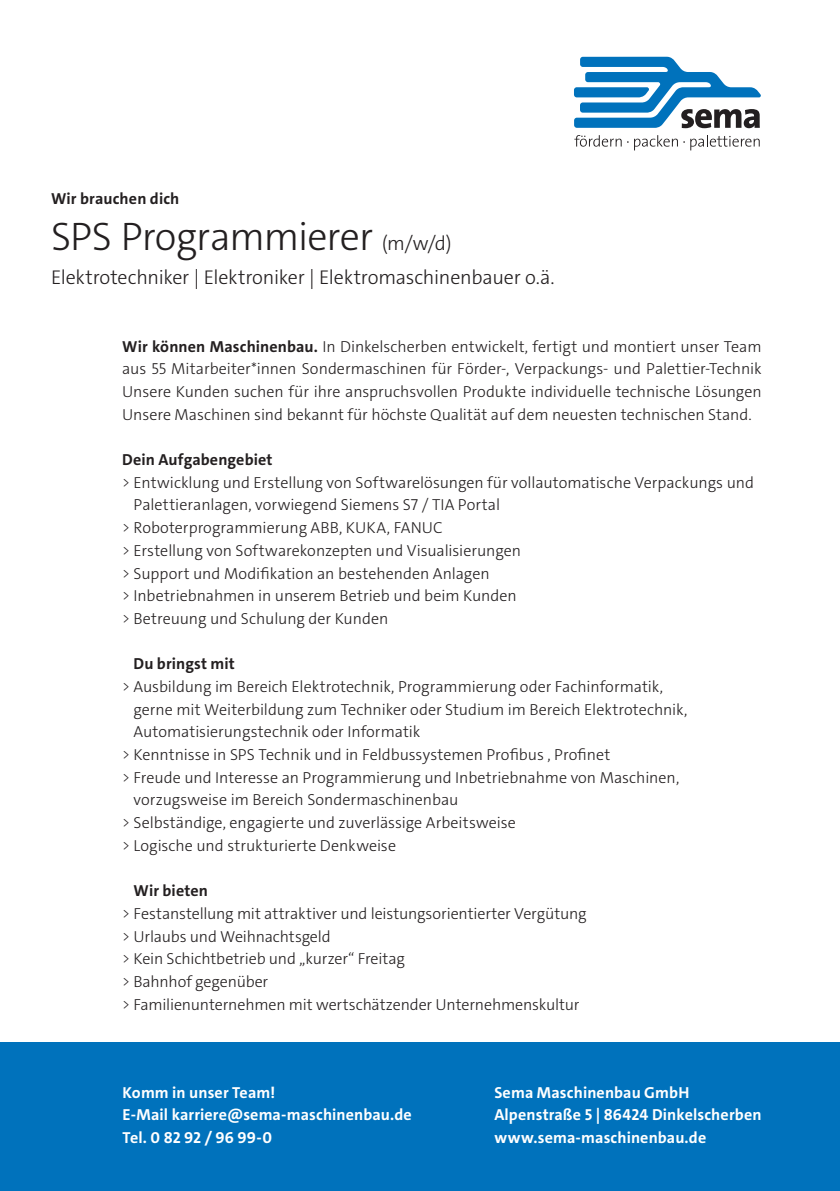
<style>
.page{position:relative;width:840px;height:1191px;background:#fff}
.page>*{position:absolute;margin:0;border:0;box-sizing:border-box;transform-origin:0 0}
.t1{font:300 40px "The Sans";letter-spacing:-.025em;color:#231f20}
.t2{font:300 20px "The Sans";letter-spacing:-.01em;color:#231f20}
.t3{font:300 16px/22.6px "The Sans";color:#231f20;text-align:justify}
.t4{font:700 16px/22.6px "The Sans";letter-spacing:.01em;color:#fff}
.t5{font:700 16px "The Sans";letter-spacing:.01em;color:#231f20}
.s1{font-size:20px}
.s2{font-weight:700}
.s3{font-size:14px}
</style>
<div class="page">
<svg style="left:574px;top:135px;width:103px;height:15px"></svg>
<svg style="left:690px;top:135px;width:69px;height:15px"></svg>
<svg style="left:574px;top:57px;width:186px;height:71px"></svg>
<div style="left:0;top:1042px;width:839px;height:149px;background:#0072bc"></div>
<p class="t5" style="left:51px;top:188px;width:130px">Wir brauchen dich</p>
<h1 class="t1" style="left:51px;top:210px;width:402px">SPS Programmierer <span class="s1">(m/w/d)</span></h1>
<p class="t2" style="left:51px;top:264px;width:504px">Elektrotechniker | Elektroniker | Elektromaschinenbauer o.ä.</p>
<p class="t3" style="left:122px;top:335px;width:640px"><span class="s2">Wir können Maschinenbau.</span> In Dinkelscherben entwickelt, fertigt und montiert unser Team aus 55 Mitarbeiter*innen Sondermaschinen für Förder-, Verpackungs- und Palettier-Technik Unsere Kunden suchen für ihre anspruchsvollen Produkte individuelle technische Lösungen Unsere Maschinen sind bekannt für höchste Qualität auf dem neuesten technischen Stand.</p>
<p class="t5" style="left:122px;top:449px;width:152px">Dein Aufgabengebiet</p>
<p class="t3" style="left:122px;top:471px;width:633px"><span class="s3">&gt;</span> Entwicklung und Erstellung von Softwarelösungen für vollautomatische Verpackungs und</p>
<p class="t3" style="left:133px;top:494px;width:368px">Palettieranlagen, vorwiegend Siemens S7 / TIA Portal</p>
<p class="t3" style="left:122px;top:516px;width:322px"><span class="s3">&gt;</span> Roboterprogrammierung ABB, KUKA, FANUC</p>
<p class="t3" style="left:122px;top:539px;width:400px"><span class="s3">&gt;</span> Erstellung von Softwarekonzepten und Visualisierungen</p>
<p class="t3" style="left:122px;top:562px;width:369px"><span class="s3">&gt;</span> Support und Modifikation an bestehenden Anlagen</p>
<p class="t3" style="left:122px;top:584px;width:396px"><span class="s3">&gt;</span> Inbetriebnahmen in unserem Betrieb und beim Kunden</p>
<p class="t3" style="left:122px;top:607px;width:267px"><span class="s3">&gt;</span> Betreuung und Schulung der Kunden</p>
<p class="t5" style="left:133px;top:653px;width:103px">Du bringst mit</p>
<p class="t3" style="left:122px;top:675px;width:542px"><span class="s3">&gt;</span> Ausbildung im Bereich Elektrotechnik, Programmierung oder Fachinformatik,</p>
<p class="t3" style="left:133px;top:698px;width:555px">gerne mit Weiterbildung zum Techniker oder Studium im Bereich Elektrotechnik,</p>
<p class="t3" style="left:133px;top:721px;width:288px">Automatisierungstechnik oder Informatik</p>
<p class="t3" style="left:122px;top:743px;width:489px"><span class="s3">&gt;</span> Kenntnisse in SPS Technik und in Feldbussystemen Profibus , Profinet</p>
<p class="t3" style="left:122px;top:766px;width:558px"><span class="s3">&gt;</span> Freude und Interesse an Programmierung und Inbetriebnahme von Maschinen,</p>
<p class="t3" style="left:133px;top:789px;width:326px">vorzugsweise im Bereich Sondermaschinenbau</p>
<p class="t3" style="left:122px;top:811px;width:395px"><span class="s3">&gt;</span> Selbständige, engagierte und zuverlässige Arbeitsweise</p>
<p class="t3" style="left:122px;top:834px;width:275px"><span class="s3">&gt;</span> Logische und strukturierte Denkweise</p>
<p class="t3" style="left:122px;top:879px;width:466px;text-align:left;text-indent:11px"><span class="s2">Wir bieten<br></span><span class="s3">&gt;</span> Festanstellung mit attraktiver und leistungsorientierter Vergütung <span class="s3">&gt;</span> Urlaubs und Weihnachtsgeld<br><span class="s3">&gt;</span> Kein Schichtbetrieb und „kurzer“ Freitag<br><span class="s3">&gt;</span> Bahnhof gegenüber<br><span class="s3">&gt;</span> Familienunternehmen mit wertschätzender Unternehmenskultur</p>
<p class="t4" style="left:122px;top:1081px;width:290px">Komm in unser Team!<br>E-Mail karriere@sema-maschinenbau.de<br>Tel. 0 82 92 / 96 99-0</p>
<p class="t4" style="left:494px;top:1081px;width:268px">Sema Maschinenbau GmbH<br>Alpenstraße 5 | 86424 Dinkelscherben www.sema-maschinenbau.de</p>
</div>
